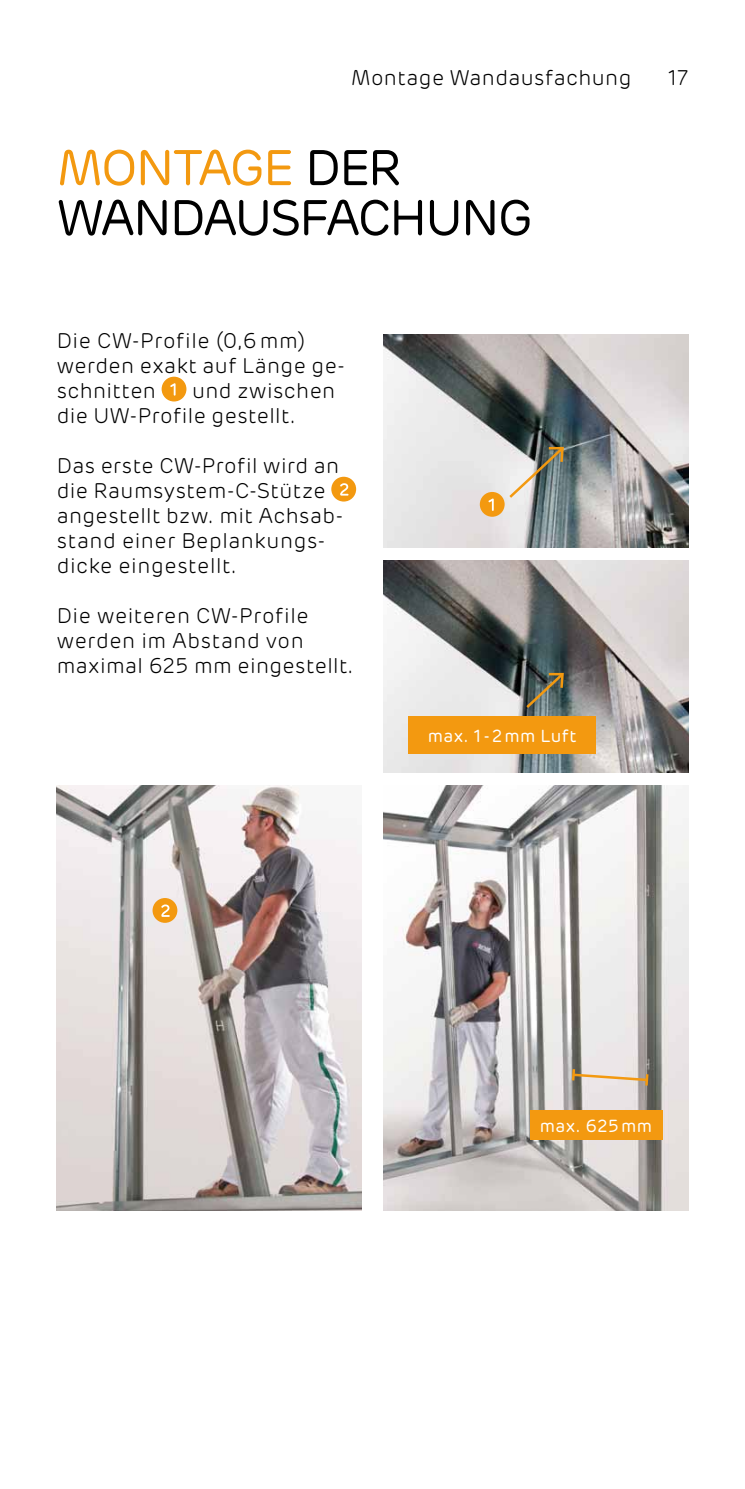
<style>
.page{position:relative;width:745px;height:1489px;background:#fff}
.page>*{position:absolute;margin:0;border:0;box-sizing:border-box;transform-origin:0 0}
.t1{font:50px/50px "Rubrik";letter-spacing:-.035em;color:#000}
.t2{font:300 21.25px/25px "Rubrik";letter-spacing:.02em;color:#000}
.t3{font:17.5px "Rubrik";letter-spacing:.03em;color:#fff}
.s1{color:#f39910}
</style>
<div class="page">
<div style="left:161px;top:376px;width:25px;height:25px;background:#f39910;border-radius:50%"></div>
<svg style="left:170px;top:383px;width:5px;height:12px"></svg>
<div style="left:331px;top:476px;width:25px;height:25px;background:#f39910;border-radius:50%"></div>
<svg style="left:340px;top:483px;width:8px;height:12px"></svg>
<img style="left:57px;top:785px;width:304px;height:425px">
<img style="left:383px;top:785px;width:304px;height:425px">
<img style="left:383px;top:334px;width:304px;height:213px">
<img style="left:383px;top:560px;width:304px;height:213px">
<div style="left:479px;top:492px;width:25px;height:24px;background:#f39910;border-radius:50%"></div>
<svg style="left:488px;top:498px;width:5px;height:13px"></svg>
<svg style="left:506px;top:444px;width:59px;height:56px;background:#9fa097"></svg>
<svg style="left:523px;top:670px;width:42px;height:40px;background:#5c6255"></svg>
<svg style="left:570px;top:1066px;width:79px;height:22px;background:#d4c4b1"></svg>
<div style="left:152px;top:898px;width:25px;height:24px;background:#f39910;border-radius:50%"></div>
<svg style="left:161px;top:904px;width:9px;height:12px"></svg>
<div style="left:408px;top:716px;width:187px;height:38px;background:#f39910"></div>
<div style="left:529px;top:1110px;width:132px;height:29px;background:#f39910"></div>
<p class="t2" style="left:351px;top:66px;width:281px">Montage Wandausfachung</p>
<h1 class="t1" style="left:57px;top:144px;width:477px"><span class="s1">MONTAGE</span> DER<br>WANDAUSFACHUNG</h1>
<p class="t2" style="left:57px;top:328px;width:289px">Die CW-Profile (0,6mm) werden exakt auf Länge ge&shy;schnitten</p>
<p class="t2" style="left:57px;top:378px;width:280px;text-indent:135px">und zwischen die UW-Profile gestellt.</p>
<p class="t2" style="left:57px;top:453px;width:288px">Das erste CW-Profil wird an die Raumsystem-C-Stütze angestellt bzw. mit Achsab&shy;stand einer Beplankungs&shy;dicke eingestellt.</p>
<p class="t2" style="left:57px;top:603px;width:298px">Die weiteren CW-Profile werden im Abstand von maximal 625 mm eingestellt.</p>
<p class="t3" style="left:427px;top:725px;width:150px">MAX. 1-2MM LUFT</p>
<p class="t2" style="left:667px;top:66px;width:22px">17</p>
<p class="t3" style="left:539px;top:1115px;width:114px">MAX. 625MM</p>
</div>
